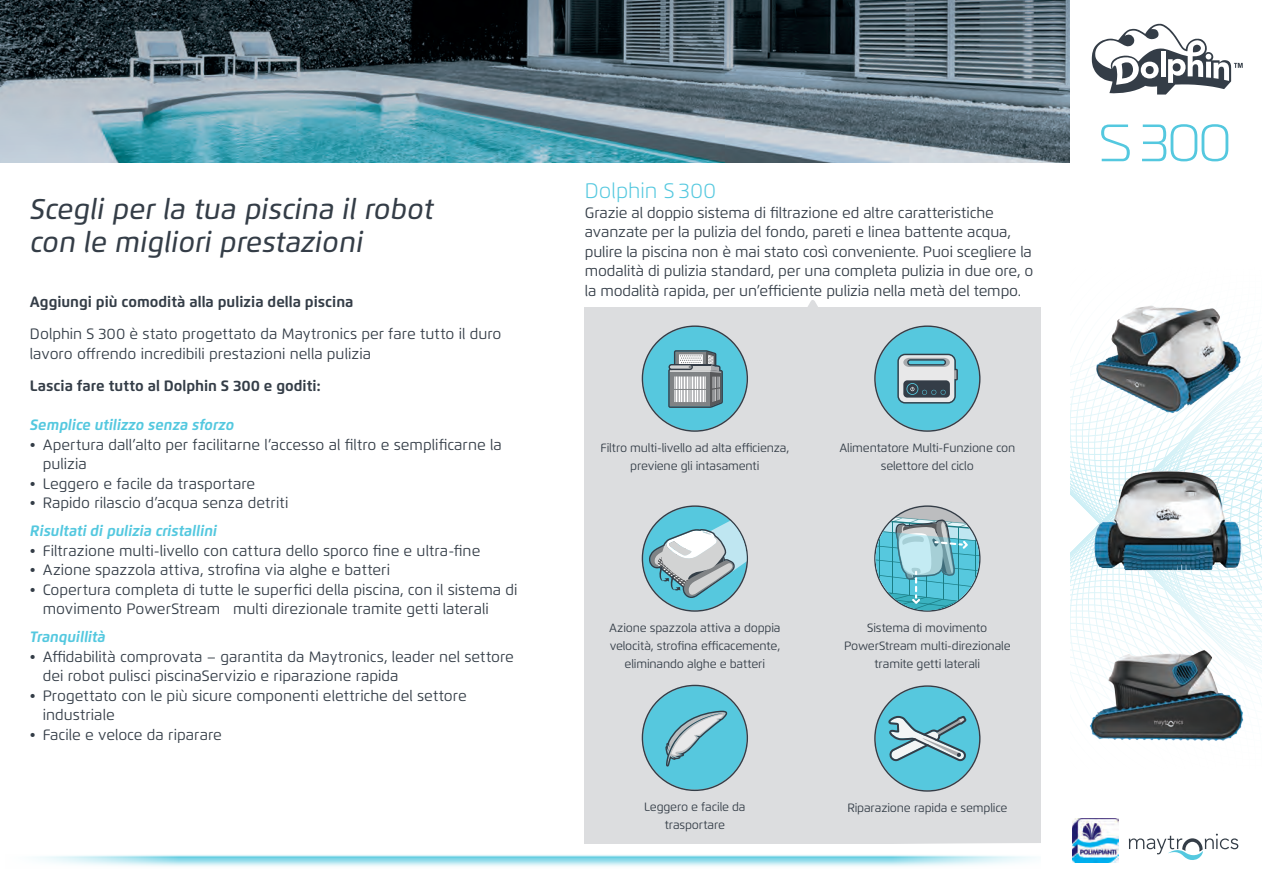
<style>
.page{position:relative;width:1262px;height:892px;background:#fff}
.page>*{position:absolute;margin:0;border:0;box-sizing:border-box;transform-origin:0 0}
.t1{font:300 52.5px "Magistral C";color:#54c8df}
.t2{font:italic 500 28.5px/33px "Flexo";letter-spacing:.01em;color:#343d47}
.t3{font:300 21px "Flexo";color:#54c8df}
.t4{font:15px/19.5px "Flexo";color:#343d47}
.t5{font:700 15px "Flexo";color:#343d47}
.t6{font:italic 700 15px "Flexo";color:#54c8df}
.t7{font:12px/18px "Flexo";letter-spacing:-.015em;color:#343d47;text-align:center}
</style>
<div class="page">
<div style="left:585px;top:307px;width:456px;height:537px;background:#dcdddf"></div>
<svg style="left:808px;top:300px;width:10px;height:7px"></svg>
<img style="left:178px;top:808px;width:863px;height:59px">
<svg style="left:892px;top:844px;width:149px;height:23px"></svg>
<svg style="left:1070px;top:351px;width:192px;height:293px"></svg>
<svg style="left:874px;top:325px;width:106px;height:107px"></svg>
<svg style="left:642px;top:325px;width:106px;height:107px"></svg>
<svg style="left:642px;top:505px;width:106px;height:107px"></svg>
<svg style="left:642px;top:685px;width:106px;height:106px"></svg>
<svg style="left:874px;top:505px;width:106px;height:107px"></svg>
<svg style="left:874px;top:685px;width:106px;height:107px"></svg>
<svg style="left:1092px;top:23px;width:151px;height:72px"></svg>
<img style="left:1096px;top:305px;width:148px;height:111px">
<img style="left:1093px;top:461px;width:149px;height:120px">
<img style="left:1070px;top:644px;width:192px;height:97px">
<img style="left:0;top:0;width:1069px;height:163px">
<img style="left:1073px;top:818px;width:45px;height:45px">
<svg style="left:1129px;top:834px;width:109px;height:26px"></svg>
<h2 class="t2" style="left:30px;top:192px;width:405px">Scegli per la tua piscina il robot con le migliori prestazioni</h2>
<p class="t5" style="left:30px;top:293px;width:325px">Aggiungi più comodità alla pulizia della piscina</p>
<p class="t4" style="left:30px;top:324px;width:473px">Dolphin S 300 è stato progettato da Maytronics per fare tutto il duro lavoro offrendo incredibili prestazioni nella pulizia</p>
<p class="t5" style="left:30px;top:377px;width:292px">Lascia fare tutto al Dolphin S 300 e goditi:</p>
<p class="t6" style="left:30px;top:416px;width:205px">Semplice utilizzo senza sforzo</p>
<p class="t4" style="left:43px;top:435px;width:460px">Apertura dall’alto per facilitarne ’l accesso al filtro e semplificarne la</p>
<p class="t4" style="left:30px;top:435px;width:7px">•</p>
<p class="t4" style="left:30px;top:474px;width:7px">•</p>
<p class="t4" style="left:43px;top:454px;width:214px">pulizia<br>Leggero e facile da trasportare</p>
<p class="t4" style="left:43px;top:493px;width:247px">Rapido rilascio ’d acqua senza detriti</p>
<p class="t4" style="left:30px;top:493px;width:7px">•</p>
<p class="t6" style="left:30px;top:522px;width:189px">Risultati di pulizia cristallini</p>
<p class="t4" style="left:43px;top:541px;width:439px">Filtrazione multi-livello con cattura dello sporco fine e ultra-fine</p>
<p class="t4" style="left:30px;top:541px;width:7px">•</p>
<p class="t4" style="left:30px;top:560px;width:7px">•</p>
<p class="t4" style="left:30px;top:580px;width:7px">•</p>
<p class="t4" style="left:43px;top:560px;width:349px">Azione spazzola attiva, strofina via alghe e batteri</p>
<p class="t4" style="left:43px;top:580px;width:476px">Copertura completa di tutte le superfici della piscina, con il sistema di</p>
<p class="t4" style="left:43px;top:599px;width:179px">movimento PowerStream</p>
<p class="t6" style="left:30px;top:628px;width:77px">Tranquillità</p>
<p class="t4" style="left:43px;top:647px;width:473px">Affidabilità comprovata – garantita da Maytronics, leader nel settore</p>
<p class="t4" style="left:233px;top:599px;width:257px">multi direzionale tramite getti laterali</p>
<p class="t4" style="left:30px;top:647px;width:7px">•</p>
<p class="t4" style="left:30px;top:686px;width:7px">•</p>
<p class="t4" style="left:30px;top:725px;width:7px">•</p>
<p class="t4" style="left:43px;top:666px;width:426px">dei robot pulisci piscinaServizio e riparazione rapida<br>Progettato con le più sicure componenti elettriche del settore</p>
<p class="t4" style="left:43px;top:705px;width:181px">industriale<br>Facile e veloce da riparare</p>
<h3 class="t3" style="left:585px;top:178px;width:133px">Dolphin S 300</h3>
<p class="t4" style="left:585px;top:203px;width:450px">Grazie al doppio sistema di filtrazione ed altre caratteristiche avanzate per la pulizia del fondo, pareti e linea battente acqua, pulire la piscina non è mai stato così conveniente. Puoi scegliere la modalità di pulizia standard, per una completa pulizia in due ore o,</p>
<p class="t4" style="left:585px;top:281px;width:438px">la modalità rapida, per un’efficiente pulizia nella metà del tempo.</p>
<p class="t7" style="left:600px;top:439px;width:190px">Filtro multi-livello ad alta efficienza, previene gli intasamenti</p>
<p class="t7" style="left:839px;top:439px;width:177px">Alimentatore Multi-Funzione con selettore del ciclo</p>
<p class="t7" style="left:609px;top:619px;width:173px">Azione spazzola attiva a doppia velocità, strofina efficacemente, eliminando alghe e batteri</p>
<p class="t7" style="left:644px;top:798px;width:103px">Leggero e facile da trasportare</p>
<p class="t7" style="left:844px;top:619px;width:168px">Sistema di movimento<br>PowerStream multi-direzionale tramite getti laterali</p>
<p class="t7" style="left:847px;top:799px;width:162px">Riparazione rapida e semplice</p>
<h1 class="t1" style="left:1099px;top:115px;width:133px">S 300</h1>
</div>
